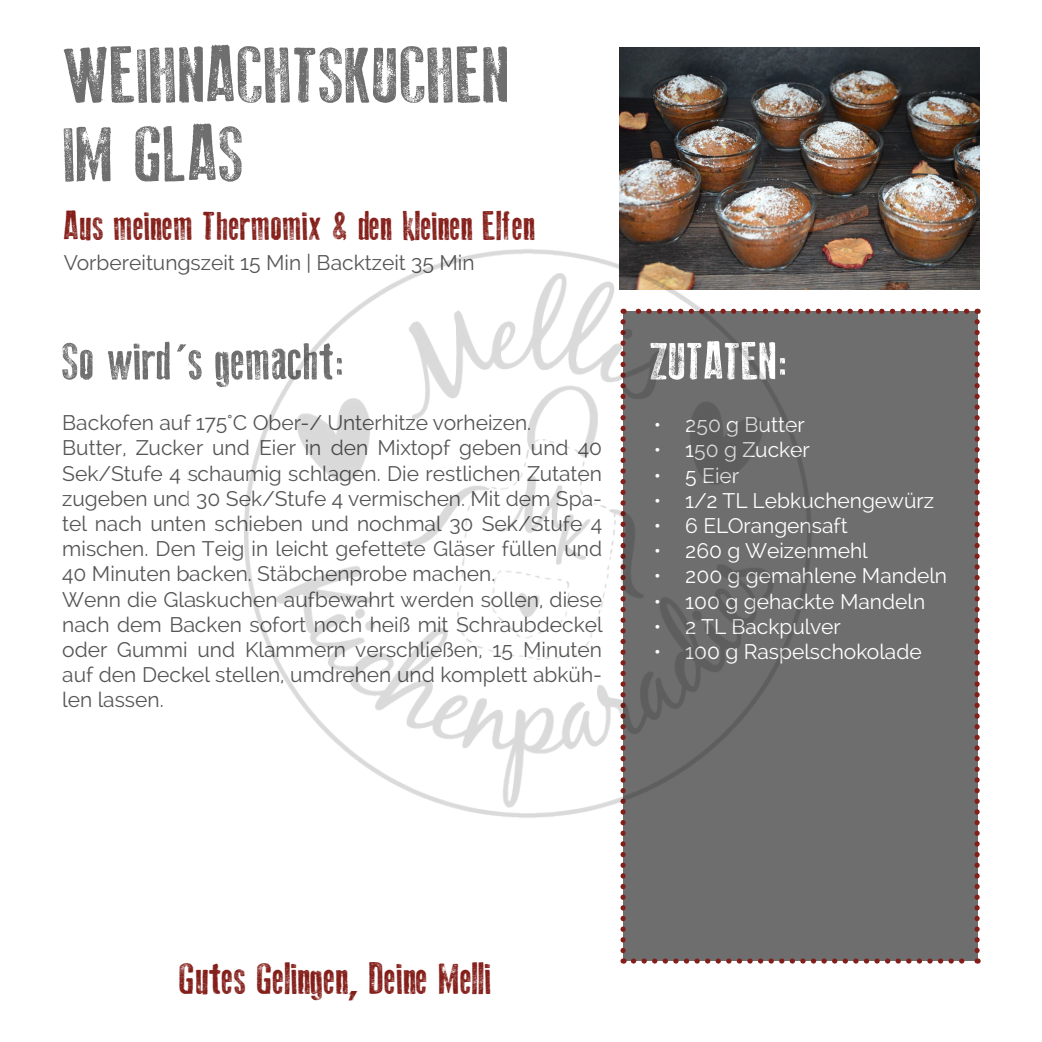
<style>
.page{position:relative;width:1042px;height:1042px;background:#fff}
.page>*{position:absolute;margin:0;border:0;box-sizing:border-box;transform-origin:0 0}
.t1{font:78.75px/78.8px "Old Press";color:#6e6e6e}
.t2{font:52.5px "Old Press";color:#6e6e6e}
.t3{font:52.5px "Old Press";color:#fff}
.t4{font:43.75px "Old Press";color:#841e19}
.t5{font:40.25px "Old Press";color:#841e19}
.t6{font:21px/25.2px "Raleway";color:#565655}
.t7{font:21px "Raleway";color:#fff}
</style>
<div class="page">
<img style="left:619px;top:48px;width:360px;height:241px">
<div style="left:623px;top:311px;width:354px;height:650px;background:#6e6e6e"></div>
<svg style="left:620px;top:824px;width:6px;height:139px"></svg>
<svg style="left:633px;top:958px;width:345px;height:5px"></svg>
<svg style="left:974px;top:309px;width:5px;height:641px"></svg>
<svg style="left:858px;top:309px;width:108px;height:5px"></svg>
<img style="left:244px;top:218px;width:610px;height:606px">
<h1 class="t1" style="left:64px;top:36px;width:448px">WEIHNACHTSKUCHEN<br>IM GLAS</h1>
<h3 class="t5" style="left:64px;top:203px;width:473px">Aus meinem Thermomix &amp; den kleinen Elfen</h3>
<p class="t6" style="left:64px;top:250px;width:412px">Vorbereitungszeit 15 Min | Backtzeit 35 Min</p>
<h2 class="t2" style="left:62px;top:332px;width:284px">So wird´s gemacht:</h2>
<p class="t6" style="left:62px;top:410px;width:542px">Backofen auf 175°C Ober-/ Unterhitze vorheizen.<br>Butter, Zucker und Eier in den Mixtopf geben und 40<br>Sek/Stufe 4 schaumig schlagen. Die restlichen Zutaten zugeben und 30 Sek/Stufe 4 vermischen. Mit dem Spa&shy;tel nach unten schieben und nochmal 30 Sek/Stufe 4 mischen. Den Teig in leicht gefettete Gläser füllen und 40 Minuten backen. Stäbchenprobe machen.<br>Wenn die Glaskuchen aufbewahrt werden sollen, diese nach dem Backen sofort noch heiß mit Schraubdeckel oder Gummi und Klammern verschließen, 15 Minuten auf den Deckel stellen, umdrehen und komplett abküh&shy;len lassen.</p>
<h2 class="t3" style="left:650px;top:332px;width:140px">ZUTATEN:</h2>
<p class="t7" style="left:654px;top:412px;width:152px">• 250 g Butter</p>
<p class="t7" style="left:654px;top:438px;width:158px">• 150 g Zucker</p>
<p class="t7" style="left:654px;top:463px;width:87px">• 5 Eier</p>
<p class="t7" style="left:654px;top:488px;width:282px">• 1/2 TL Lebkuchengewürz</p>
<p class="t7" style="left:654px;top:513px;width:195px">• 6 ELOrangensaft</p>
<p class="t7" style="left:654px;top:538px;width:216px">• 260 g Weizenmehl</p>
<p class="t7" style="left:654px;top:564px;width:295px">• 200 g gemahlene Mandeln</p>
<p class="t7" style="left:654px;top:589px;width:273px">• 100 g gehackte Mandeln</p>
<p class="t7" style="left:654px;top:614px;width:189px">• 2 TL Backpulver</p>
<p class="t7" style="left:654px;top:639px;width:270px">• 100 g Raspelschokolade</p>
<h3 class="t4" style="left:179px;top:954px;width:314px">Gutes Gelingen, Deine Melli</h3>
</div>
